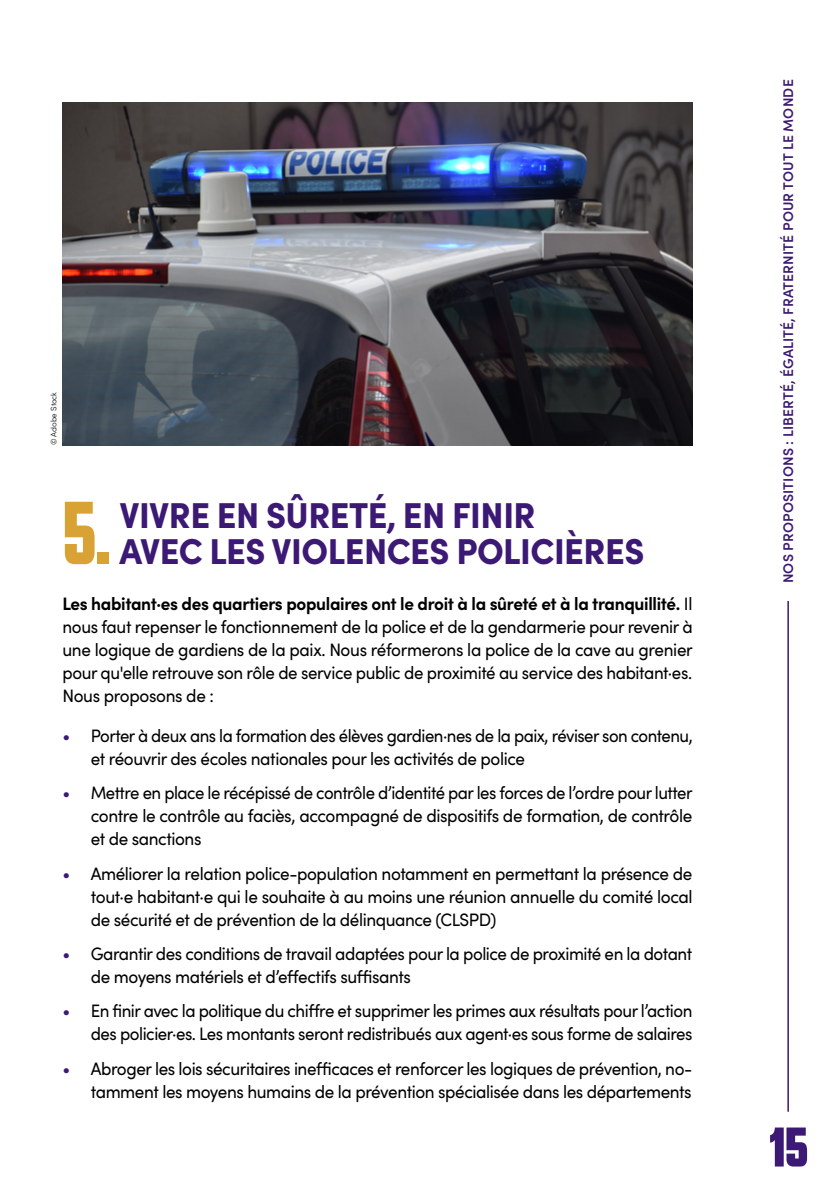
<style>
.page{position:relative;width:840px;height:1191px;background:#fff}
.page>*{position:absolute;margin:0;border:0;box-sizing:border-box;transform-origin:0 0}
.t1{font:700 96px "Apotek Comp";color:#d9a235;scale:.95 1}
.t2{font:900 60px "Apotek Comp";color:#3c1974}
.t3{font:900 36px/36px "Sofia Pro";letter-spacing:-.015em;color:#3c1974;scale:.95 1}
.Chap_Body{font:18px/23px "Sofia Pro";letter-spacing:-.025em;color:#000;text-align:justify;scale:.95 1}
.Chap_Body-2{font:18px/23px "Sofia Pro";letter-spacing:-.025em;color:#000;scale:.93 1}
.Chap_Body-3{font:18px/23px "Sofia Pro";letter-spacing:-.025em;color:#000;scale:.94 1}
.Chap_Titre_courant{font:600 14px "Sofia Pro";letter-spacing:.01em;color:#3c1974}
.t4{font:300 8px "Sofia Pro";color:#000}
.s1{font-weight:700}
.s2{color:#3c1974}
</style>
<div class="page">
<hr style="left:787px;top:108px;width:1px;height:1003px;background:#3c1974">
<div style="left:776px;top:79px;width:23px;height:521px;background:#fff"></div>
<img style="left:62px;top:102px;width:630px;height:343px">
<p class="t4" style="left:48px;top:445px;width:55px;rotate:-90deg">© Adobe Stock</p>
<p class="t1" style="left:63px;top:474px;width:52px">5.</p>
<p class="t3" style="left:119px;top:494px;width:554px">VIVRE EN SÛRETÉ, EN FINIR<br>AVEC LES VIOLENCES POLICIÈRES</p>
<p class="Chap_Body" style="left:62px;top:591px;width:664px"><span class="s1">Les habitant·es des quartiers populaires ont le droit à la sûreté et à la tranquillité.</span> Il nous faut repenser le fonctionnement de la police et de la gendarmerie pour revenir à une logique de gardiens de la paix. Nous réformerons la police de la cave au grenier pour qu'elle retrouve son rôle de service public de proximité au service des habitant·es.<br>Nous proposons de :</p>
<p class="Chap_Body-2" style="left:91px;top:723px;width:648px;text-indent:-28px"><span class="s2">•</span> Porter à deux ans la formation des élèves gardien·nes de la paix, réviser son contenu, et réouvrir des écoles nationales pour les activités de police</p>
<p class="Chap_Body-2" style="left:91px;top:780px;width:648px;text-align:justify;text-indent:-28px"><span class="s2">•</span> Mettre en place le récépissé de contrôle d’identité par les forces de l’ordre pour lutter contre le contrôle au faciès, accompagné de dispositifs de formation, de contrôle et de sanctions</p>
<p class="Chap_Body" style="left:91px;top:861px;width:634px;text-indent:-28px"><span class="s2">•</span> Améliorer la relation police-population notamment en permettant la présence de tout·e habitant·e qui le souhaite à au moins une réunion annuelle du comité local de sécurité et de prévention de la délinquance (CLSPD)</p>
<p class="Chap_Body-3" style="left:91px;top:941px;width:641px;text-indent:-28px"><span class="s2">•</span> Garantir des conditions de travail adaptées pour la police de proximité en la dotant de moyens matériels et d’effectifs suffisants</p>
<p class="Chap_Body-3" style="left:62px;top:998px;width:671px;text-align:right"><span class="s2">•</span> En finir avec la politique du chiffre et supprimer les primes aux résultats pour l’action des policier·es. Les montants seront redistribués aux agent·es sous forme de salaires</p>
<p class="Chap_Body" style="left:62px;top:1056px;width:664px;text-align:right"><span class="s2">•</span> Abroger les lois sécuritaires inefficaces et renforcer les logiques de prévention, no&shy;tamment les moyens humains de la prévention spécialisée dans les départements</p>
<p class="Chap_Titre_courant" style="left:777px;top:583px;width:505px;rotate:-90deg">NOS PROPOSITIONS : LIBERTÉ, ÉGALITÉ, FRATERNITÉ POUR TOUT LE MONDE</p>
<h2 class="t2" style="left:769px;top:1110px;width:41px">15</h2>
</div>
